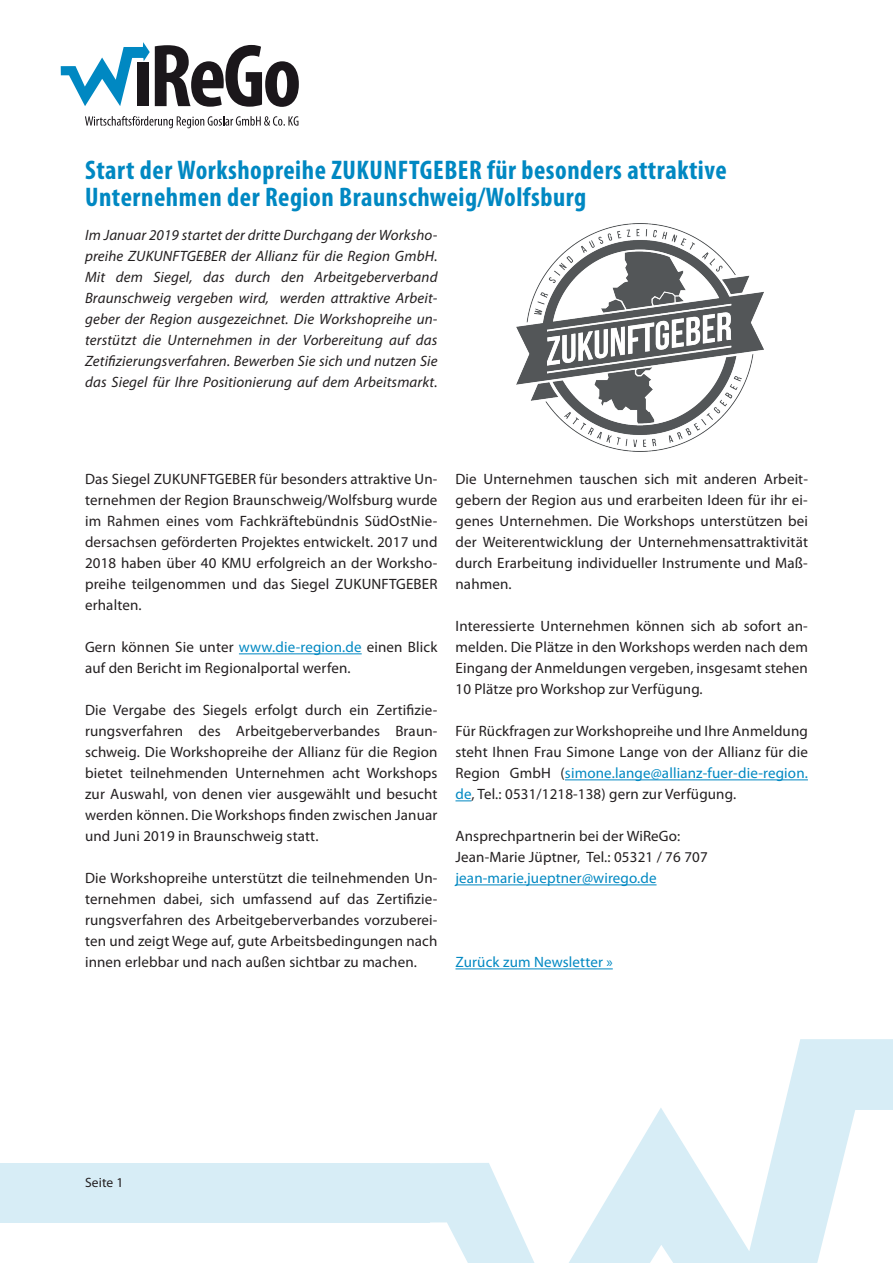
<style>
.page{position:relative;width:893px;height:1263px;background:#fff}
.page>*{position:absolute;margin:0;border:0;box-sizing:border-box;transform-origin:0 0}
.t1{font:700 condensed 27px/27px "Myriad Pro";letter-spacing:.02em;color:#0088c2}
.t2{font:15px/21px "Myriad Pro";letter-spacing:.01em;color:#231f20;text-align:justify}
.t3{font:italic 15px/21px "Myriad Pro";letter-spacing:.01em;color:#231f20;text-align:justify}
.t4{font:15px "Myriad Pro";letter-spacing:.01em;color:#0088c2}
.t5{font:13.5px "Myriad Pro";letter-spacing:.01em;color:#231f20}
.s1{color:#0088c2}
</style>
<div class="page">
<svg style="left:409px;top:1039px;width:484px;height:224px"></svg>
<div style="left:0;top:1163px;width:429px;height:59px;background:#d7edf6"></div>
<svg style="left:85px;top:116px;width:213px;height:12px"></svg>
<svg style="left:61px;top:42px;width:238px;height:65px"></svg>
<hr style="left:239px;top:653px;width:123px;height:1px;background:#0088c2">
<hr style="left:565px;top:779px;width:243px;height:1px;background:#0088c2">
<svg style="left:455px;top:800px;width:17px;height:1px"></svg>
<hr style="left:455px;top:884px;width:202px;height:1px;background:#0088c2">
<hr style="left:455px;top:968px;width:158px;height:1px;background:#0088c2">
<img style="left:517px;top:223px;width:247px;height:228px">
<h1 class="t1" style="left:85px;top:156px;width:643px">Start der Workshopreihe ZUKUNFTGEBER für besonders attraktive<br>Unternehmen der Region Braunschweig/Wolfsburg</h1>
<p class="t3" style="left:85px;top:224px;width:354px">Im Januar 2019 startet der dritte Durchgang der Worksho&shy;preihe ZUKUNFTGEBER der Allianz für die Region GmbH.<br>Mit dem Siegel, das durch den Arbeitgeberverband Braunschweig vergeben wird, werden attraktive Arbeit&shy;geber der Region ausgezeichnet. Die Workshopreihe un&shy;terstützt die Unternehmen in der Vorbereitung auf das Zetifizierungsverfahren. Bewerben Sie sich und nutzen Sie das Siegel für Ihre Positionierung auf dem Arbeitsmarkt.</p>
<p class="t2" style="left:85px;top:469px;width:354px">Das Siegel ZUKUNFTGEBER für besonders attraktive Un&shy;ternehmen der Region Braunschweig/Wolfsburg wurde im Rahmen eines vom Fachkräftebündnis SüdOstNie&shy;dersachsen geförderten Projektes entwickelt. 2017 und 2018 haben über 40 KMU erfolgreich an der Worksho&shy;preihe teilgenommen und das Siegel ZUKUNFTGEBER erhalten.</p>
<p class="t2" style="left:85px;top:637px;width:354px">Gern können Sie unter <span class="s1">www.die-region.de</span> einen Blick auf den Bericht im Regionalportal werfen.</p>
<p class="t2" style="left:85px;top:700px;width:354px">Die Vergabe des Siegels erfolgt durch ein Zertifizie&shy;rungsverfahren des Arbeitgeberverbandes Braun&shy;schweig. Die Workshopreihe der Allianz für die Region bietet teilnehmenden Unternehmen acht Workshops zur Auswahl, von denen vier ausgewählt und besucht werden können. Die Workshops finden zwischen Januar und Juni 2019 in Braunschweig statt.</p>
<p class="t2" style="left:85px;top:868px;width:354px">Die Workshopreihe unterstützt die teilnehmenden Un&shy;ternehmen dabei, sich umfassend auf das Zertifizie&shy;rungsverfahren des Arbeitgeberverbandes vorzuberei&shy;ten und zeigt Wege auf, gute Arbeitsbedingungen nach innen erlebbar und nach außen sichtbar zu machen.</p>
<p class="t2" style="left:455px;top:469px;width:354px">Die Unternehmen tauschen sich mit anderen Arbeit&shy;gebern der Region aus und erarbeiten Ideen für ihr ei&shy;genes Unternehmen. Die Workshops unterstützen bei der Weiterentwicklung der Unternehmensattraktivität durch Erarbeitung individueller Instrumente und Maß&shy;nahmen.</p>
<p class="t2" style="left:455px;top:616px;width:354px">Interessierte Unternehmen können sich ab sofort an&shy;melden. Die Plätze in den Workshops werden nach dem Eingang der Anmeldungen vergeben, insgesamt stehen 10 Plätze pro Workshop zur Verfügung.</p>
<p class="t2" style="left:455px;top:721px;width:354px">Für Rückfragen zur Workshopreihe und Ihre Anmeldung steht Ihnen Frau Simone Lange von der Allianz für die Region GmbH (<span class="s1">simone.lange@allianz-fuer-die-region. de</span>, Tel.: 0531/1218-138) gern zur Verfügung.</p>
<p class="t2" style="left:455px;top:826px;width:254px">Ansprechpartnerin bei der WiReGo:<br>Jean-Marie Jüptner, Tel.: 05321 / 76 707</p>
<p class="t4" style="left:455px;top:869px;width:203px">jean-marie.jueptner@wirego.de</p>
<p class="t4" style="left:455px;top:953px;width:159px">Zurück zum Newsletter »</p>
<p class="t5" style="left:85px;top:1174px;width:40px">Seite 1</p>
</div>
